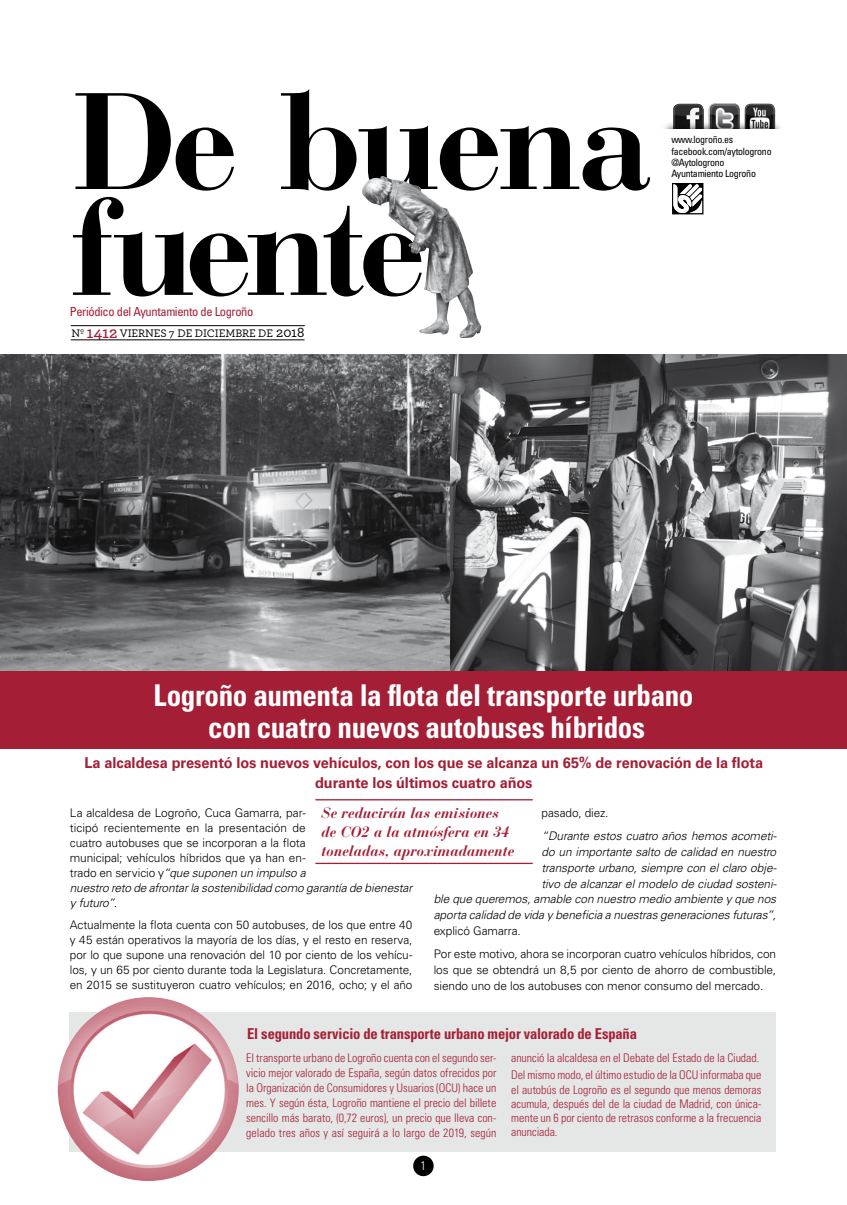
<style>
.page{position:relative;width:847px;height:1205px;background:#fff}
.page>*{position:absolute;margin:0;border:0;box-sizing:border-box;transform-origin:0 0}
.t1{font:700 136.12px "Bauer Bodoni Std";letter-spacing:-.045em;color:#000}
.t2{font:700 condensed 30px/32.5px "Univers LT Std";letter-spacing:-.015em;color:#fff;text-align:center}
.t3{font:700 15px/20px "Univers LT Std";letter-spacing:-.005em;color:#a41f35;text-align:center}
.t4{font:italic 700 15px/18.8px "Bauer Bodoni Std";color:#a41f35}
.t5{font:700 condensed 15px "Univers LT Std";letter-spacing:-.01em;color:#a41f35}
.t6{font:condensed 12.5px "Univers LT Std";letter-spacing:-.03em;color:#a41f35}
.t7{font:300 condensed 12.5px "Univers LT Std";color:#fff}
.t8{font:300 11.88px/15px "Univers LT Std";letter-spacing:-.005em;color:#000}
.t9{font:300 condensed 11.88px/15px "Univers LT Std";color:#a41f35;text-align:justify}
.t10{font:italic 300 11.88px/15.9px "Univers LT Std";letter-spacing:-.005em;color:#000;text-align:right}
.t11{font:500 11.5px "Archer";letter-spacing:-.01em;color:#000}
.t12{font:condensed 10px/11px "Univers LT Std";letter-spacing:-.03em;color:#000}
.s1{font-weight:600;font-size:16.62px;color:#a41f35}
.s2{font-size:14.62px}
.s3{font-style:italic}
</style>
<div class="page">
<img style="left:0;top:355px;width:450px;height:316px">
<img style="left:450px;top:355px;width:397px;height:316px">
<div style="left:70px;top:1012px;width:706px;height:140px;background:#e3e4e4"></div>
<div style="left:0;top:671px;width:847px;height:78px;background:#a41f35"></div>
<img style="left:745px;top:103px;width:30px;height:18px">
<img style="left:673px;top:104px;width:30px;height:17px">
<img style="left:709px;top:103px;width:31px;height:18px">
<div style="left:661px;top:121px;width:123px;height:87px;background:#000;opacity:.75"></div>
<div style="left:635px;top:129px;width:188px;height:89px;background:#fff"></div>
<hr style="left:71px;top:325px;width:234px;height:1px;background:#000">
<hr style="left:71px;top:340px;width:234px;height:1px;background:#000">
<svg style="left:672px;top:183px;width:31px;height:31px"></svg>
<img style="left:362px;top:176px;width:119px;height:162px">
<hr style="left:315px;top:799px;width:218px;height:1px;background:#a41f35">
<hr style="left:315px;top:863px;width:218px;height:1px;background:#a41f35">
<img style="left:58px;top:997px;width:181px;height:184px">
<div style="left:413px;top:1155px;width:21px;height:21px;background:#000;border-radius:50%"></div>
<h1 class="t1" style="left:71px;top:60px;width:583px">De buena</h1>
<h1 class="t1" style="left:71px;top:166px;width:357px">fuente</h1>
<p class="t6" style="left:70px;top:303px;width:185px">Periódico del Ayuntamiento de Logroño</p>
<p class="t11" style="left:72px;top:324px;width:234px">Nº <span class="s1">1412</span> VIERNES 7 DE DICIEMBRE DE <span class="s2">2018</span></p>
<p class="t12" style="left:671px;top:134px;width:102px">www.logroño.es facebook.com/aytologrono @Aytologrono</p>
<p class="t12" style="left:671px;top:167px;width:86px">Ayuntamiento Logroño</p>
<h2 class="t2" style="left:154px;top:679px;width:541px">Logroño aumenta la flota del transporte urbano con cuatro nuevos autobuses híbridos</h2>
<p class="t3" style="left:84px;top:753px;width:680px">La alcaldesa presentó los nuevos vehículos, con los que se alcanza un 65% de renovación de la flota durante los últimos cuatro años</p>
<p class="t4" style="left:322px;top:804px;width:194px">Se reducirán las emisiones de CO2 a la atmósfera en 34 toneladas, aproximadamente</p>
<p class="t8" style="left:70px;top:805px;width:344px">La alcaldesa de Logroño, Cuca Gamarra, par-<br>ticipó recientemente en la presentación de<br>cuatro autobuses que se incorporan a la flota<br>municipal; vehículos híbridos que ya han en-<br>trado en servicio y<span class="s3">“que suponen un impulso a<br>nuestro reto de afrontar la sostenibilidad como garantía de bienestar y futuro”.</span></p>
<p class="t8" style="left:70px;top:917px;width:344px;text-align:justify">Actualmente la flota cuenta con 50 autobuses, de los que entre 40 y 45 están operativos la mayoría de los días, y el resto en reserva, por lo que supone una renovación del 10 por ciento de los vehícu&shy;los, y un 65 por ciento durante toda la Legislatura. Concretamente, en 2015 se sustituyeron cuatro vehículos; en 2016, ocho; y el año</p>
<p class="t8" style="left:542px;top:805px;width:68px">pasado, diez.</p>
<p class="t10" style="left:434px;top:828px;width:345px">“Durante estos cuatro años hemos acometi-<br>do un importante salto de calidad en nuestro<br>transporte urbano, siempre con el claro obje-<br>tivo de alcanzar el modelo de ciudad sosteni-<br>ble que queremos, amable con nuestro medio ambiente y que nos aporta calidad de vida y beneficia a nuestras generaciones futuras”,</p>
<p class="t8" style="left:434px;top:919px;width:344px;line-height:23px">explicó Gamarra.<br>Por este motivo, ahora se incorporan cuatro vehículos híbridos, con</p>
<p class="t8" style="left:434px;top:962px;width:344px;line-height:15.9px">los que se obtendrá un 8,5 por ciento de ahorro de combustible, siendo uno de los autobuses con menor consumo del mercado.</p>
<p class="t5" style="left:247px;top:1025px;width:391px">El segundo servicio de transporte urbano mejor valorado de España</p>
<p class="t9" style="left:246px;top:1050px;width:252px">El transporte urbano de Logroño cuenta con el segundo ser&shy;vicio mejor valorado de España, según datos ofrecidos por la Organización de Consumidores y Usuarios (OCU) hace un mes. Y según ésta, Logroño mantiene el precio del billete sencillo más barato, (0,72 euros), un precio que lleva con&shy;gelado tres años y así seguirá a lo largo de 2019, según</p>
<p class="t9" style="left:511px;top:1049px;width:252px;line-height:17.6px">anunció la alcaldesa en el Debate del Estado de la Ciudad.<br>Del mismo modo, el último estudio de la OCU informaba que</p>
<p class="t9" style="left:511px;top:1082px;width:252px;line-height:14.1px">el autobús de Logroño es el segundo que menos demoras acumula, después del de la ciudad de Madrid, con única&shy;mente un 6 por ciento de retrasos conforme a la frecuencia anunciada.</p>
<p class="t7" style="left:421px;top:1158px;width:7px">1</p>
</div>
